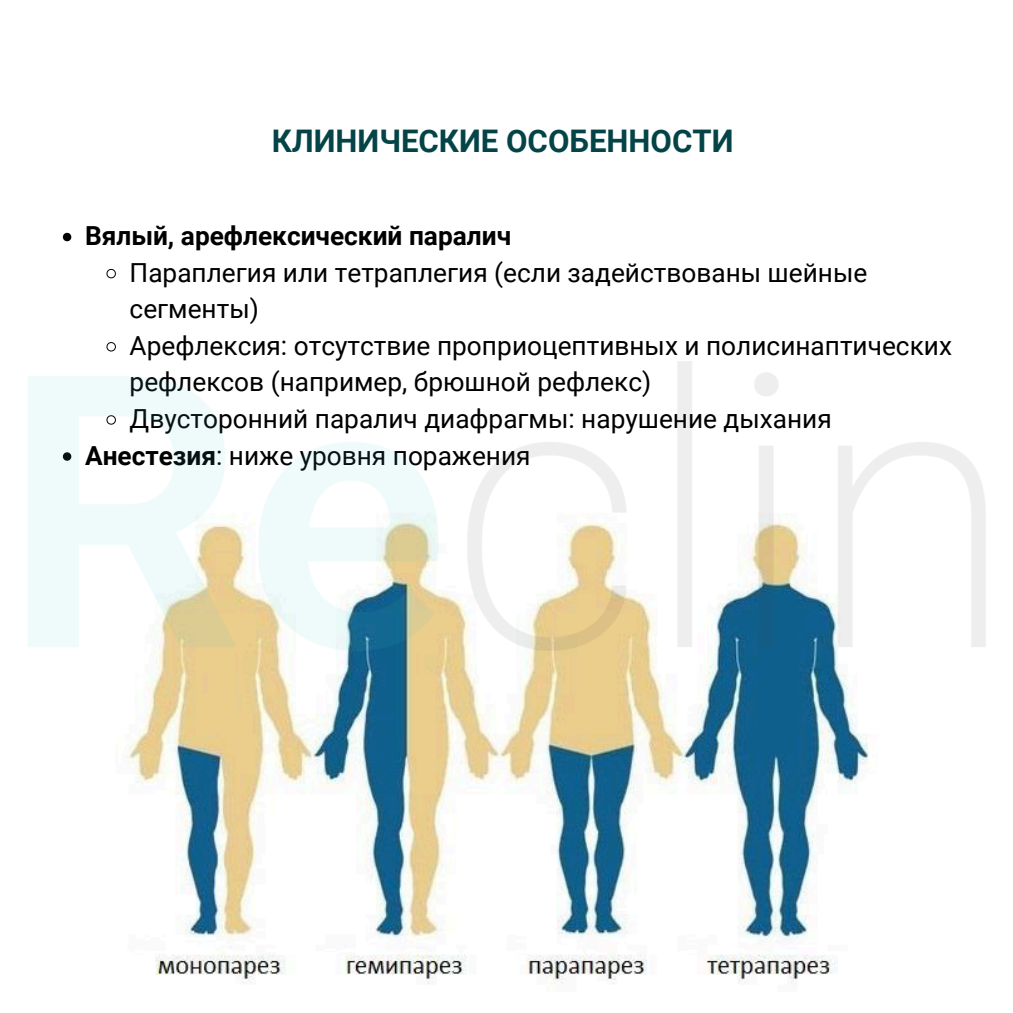
<style>
.page{position:relative;width:1013px;height:1013px;background:#fff}
.page>*{position:absolute;margin:0;border:0;box-sizing:border-box;transform-origin:0 0}
.t1{font:700 31.12px "Roboto";color:#044447}
.t2{font:26.25px/36.5px "Roboto";color:#000}
.t3{font:700 26.25px "Roboto";color:#000}
.s1{font-weight:700}
</style>
<div class="page">
<svg style="left:63px;top:233px;width:8px;height:8px"></svg>
<svg style="left:106px;top:268px;width:10px;height:11px"></svg>
<svg style="left:106px;top:342px;width:10px;height:10px"></svg>
<img style="left:126px;top:650px;width:743px;height:335px">
<img style="left:28px;top:362px;width:957px;height:288px">
<p class="t1" style="left:272px;top:123px;width:463px">КЛИНИЧЕСКИЕ ОСОБЕННОСТИ</p>
<h1 class="t3" style="left:85px;top:221px;width:427px">Вялый, арефлексический паралич</h1>
<p class="t2" style="left:130px;top:254px;width:739px">Параплегия или тетраплегия (если задействованы шейные сегменты)</p>
<p class="t2" style="left:130px;top:327px;width:823px">Арефлексия: отсутствие проприоцептивных и полисинаптических рефлексов (например, брюшной рефлекс)</p>
<p class="t2" style="left:130px;top:401px;width:703px">Двусторонний паралич диафрагмы: нарушение дыхания</p>
<p class="t2" style="left:85px;top:437px;width:447px"><span class="s1">Анестезия</span>: ниже уровня поражения</p>
</div>
